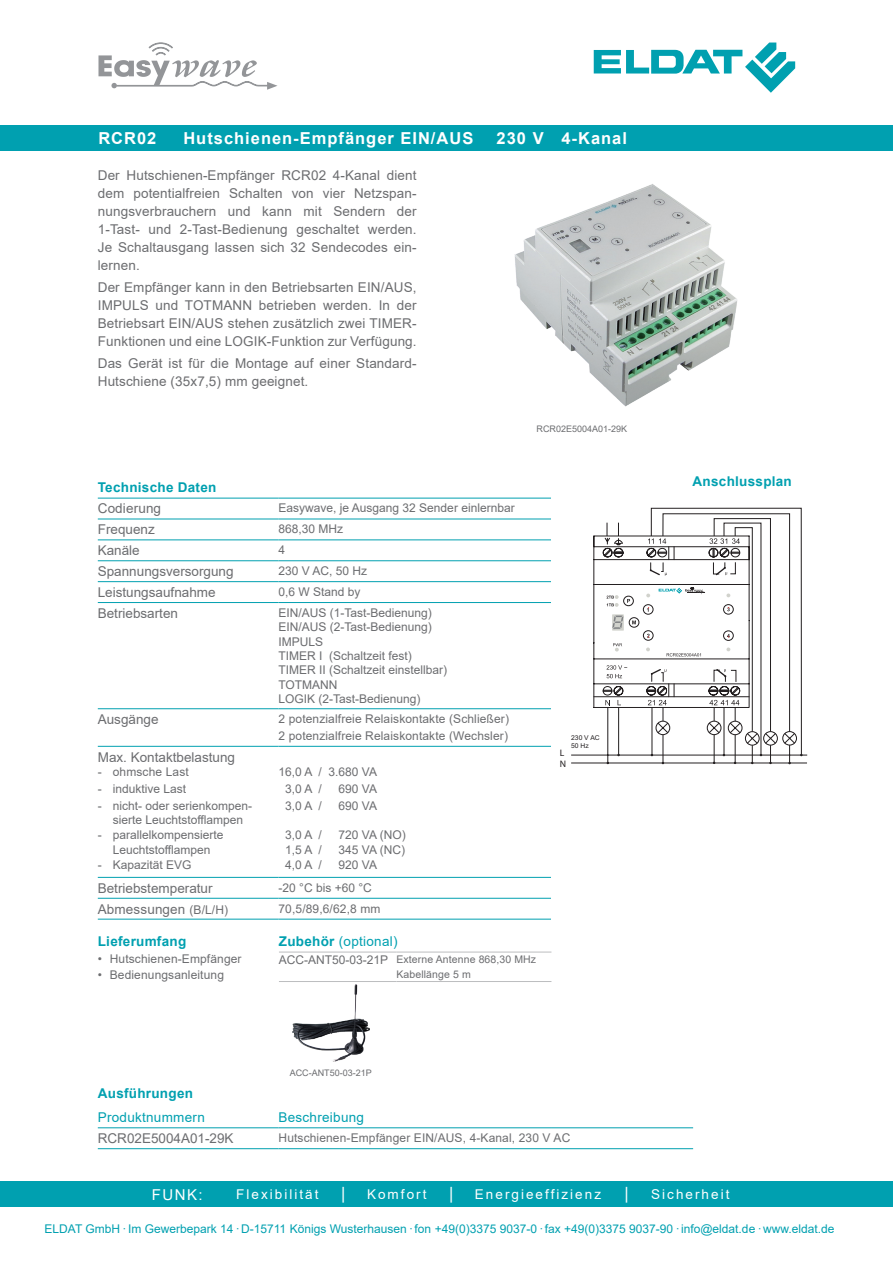
<style>
.page{position:relative;width:893px;height:1263px;background:#fff}
.page>*{position:absolute;margin:0;border:0;box-sizing:border-box;transform-origin:0 0}
.t1{font:700 16.5px "Arial";letter-spacing:.06em;color:#fff}
.t2{font:16.5px "Arial";color:#fff}
.t3{font:15px "Arial";color:#fff}
.t4{font:13.5px/18px "Arial";letter-spacing:.01em;color:#6c6d70;text-align:justify}
.t5{font:700 13.5px "Arial";letter-spacing:.02em;color:#00a0b0}
.t6{font:13.5px "Arial";letter-spacing:.15em;color:#fff}
.t7{font:13.5px "Arial";letter-spacing:.02em;color:#00a0b0}
.t8{font:12px/14.4px "Arial";color:#6c6d70}
.t9{font:12px "Arial";color:#00a0b0}
.t10{font:10.5px/15px "Arial";letter-spacing:.01em;color:#6c6d70}
.t11{font:9.45px "Myriad Pro";color:#231f20}
.t12{font:9px "Arial";color:#6c6d70}
.t13{font:6.6px/7.9px "Arial";color:#231f20}
.s1{font-size:12px}
.s2{font-weight:700}
</style>
<div class="page">
<div style="left:0;top:1181px;width:893px;height:26px;background:#00a0b0"></div>
<div style="left:0;top:125px;width:893px;height:26px;background:#00a0b0"></div>
<svg style="left:594px;top:43px;width:201px;height:50px"></svg>
<svg style="left:98px;top:43px;width:179px;height:47px"></svg>
<hr style="left:279px;top:1127px;width:272px;height:1px;background:#00a0b0">
<hr style="left:551px;top:1127px;width:142px;height:1px;background:#00a0b0">
<hr style="left:279px;top:1148px;width:272px;height:1px;background:#00a0b0">
<hr style="left:551px;top:1148px;width:142px;height:1px;background:#00a0b0">
<hr style="left:98px;top:1127px;width:181px;height:1px;background:#00a0b0">
<hr style="left:98px;top:1148px;width:181px;height:1px;background:#00a0b0">
<img style="left:514px;top:184px;width:224px;height:223px">
<hr style="left:98px;top:498px;width:181px;height:1px;background:#00a0b0">
<hr style="left:279px;top:498px;width:272px;height:1px;background:#00a0b0">
<hr style="left:98px;top:519px;width:181px;height:1px;background:#00a0b0">
<hr style="left:279px;top:519px;width:272px;height:1px;background:#00a0b0">
<hr style="left:98px;top:540px;width:181px;height:1px;background:#00a0b0">
<hr style="left:279px;top:540px;width:272px;height:1px;background:#00a0b0">
<hr style="left:98px;top:560px;width:181px;height:1px;background:#00a0b0">
<hr style="left:279px;top:560px;width:272px;height:1px;background:#00a0b0">
<hr style="left:98px;top:581px;width:181px;height:1px;background:#00a0b0">
<hr style="left:279px;top:581px;width:272px;height:1px;background:#00a0b0">
<hr style="left:98px;top:602px;width:181px;height:1px;background:#00a0b0">
<hr style="left:279px;top:602px;width:272px;height:1px;background:#00a0b0">
<hr style="left:98px;top:708px;width:181px;height:1px;background:#00a0b0">
<hr style="left:279px;top:708px;width:272px;height:1px;background:#00a0b0">
<hr style="left:98px;top:746px;width:181px;height:1px;background:#00a0b0">
<hr style="left:279px;top:746px;width:272px;height:1px;background:#00a0b0">
<hr style="left:98px;top:877px;width:181px;height:1px;background:#00a0b0">
<hr style="left:279px;top:877px;width:272px;height:1px;background:#00a0b0">
<hr style="left:98px;top:898px;width:181px;height:1px;background:#00a0b0">
<hr style="left:279px;top:898px;width:272px;height:1px;background:#00a0b0">
<hr style="left:98px;top:919px;width:181px;height:1px;background:#00a0b0">
<hr style="left:279px;top:919px;width:272px;height:1px;background:#00a0b0">
<svg style="left:571px;top:508px;width:236px;height:256px"></svg>
<svg style="left:593px;top:518px;width:209px;height:246px"></svg>
<hr style="left:279px;top:952px;width:117px;height:1px;background:#bcbdc0">
<hr style="left:396px;top:952px;width:155px;height:1px;background:#bcbdc0">
<hr style="left:279px;top:981px;width:117px;height:1px;background:#bcbdc0">
<hr style="left:396px;top:981px;width:155px;height:1px;background:#bcbdc0">
<img style="left:293px;top:984px;width:76px;height:78px">
<p class="t1" style="left:98px;top:126px;width:60px">RCR02</p>
<p class="t1" style="left:183px;top:126px;width:291px">Hutschienen-Empfänger EIN/AUS</p>
<p class="t1" style="left:497px;top:126px;width:132px">230 V 4-Kanal</p>
<p class="t4" style="left:98px;top:166px;width:320px">Der Hutschienen-Empfänger RCR02 4-Kanal dient dem potentialfreien Schalten von vier Netzspan&shy;nungsverbrauchern und kann mit Sendern der 1-Tast- und 2-Tast-Bedienung geschaltet werden.<br>Je Schaltausgang lassen sich 32 Sendecodes ein&shy;lernen.</p>
<p class="t4" style="left:98px;top:278px;width:320px">Der Empfänger kann in den Betriebsarten EIN/AUS, IMPULS und TOTMANN betrieben werden. In der Betriebsart EIN/AUS stehen zusätzlich zwei TIMER-Funktionen und eine LOGIK-Funktion zur Verfügung.</p>
<p class="t4" style="left:98px;top:355px;width:320px">Das Gerät ist für die Montage auf einer Standard-<br>Hutschiene (35x7,5) mm geeignet.</p>
<p class="t5" style="left:98px;top:478px;width:120px">Technische Daten</p>
<p class="t4" style="left:98px;top:500px;width:65px">Codierung</p>
<p class="t8" style="left:279px;top:501px;width:238px">Easywave, je Ausgang 32 Sender einlernbar</p>
<p class="t4" style="left:98px;top:520px;width:59px">Frequenz</p>
<p class="t8" style="left:279px;top:522px;width:66px">868,30 MHz</p>
<p class="t4" style="left:98px;top:541px;width:44px">Kanäle</p>
<p class="t8" style="left:279px;top:543px;width:8px">4</p>
<p class="t4" style="left:98px;top:562px;width:137px">Spannungsversorgung</p>
<p class="t8" style="left:279px;top:563px;width:90px">230 V AC, 50 Hz</p>
<p class="t4" style="left:98px;top:583px;width:119px">Leistungsaufnahme</p>
<p class="t8" style="left:279px;top:584px;width:84px">0,6 W Stand by</p>
<p class="t4" style="left:98px;top:604px;width:82px">Betriebsarten</p>
<p class="t8" style="left:279px;top:605px;width:170px">EIN/AUS (1-Tast-Bedienung)<br>EIN/AUS (2-Tast-Bedienung)<br>IMPULS<br>TIMER I (Schaltzeit fest)<br>TIMER II (Schaltzeit einstellbar)<br>TOTMANN<br>LOGIK (2-Tast-Bedienung)</p>
<p class="t4" style="left:98px;top:710px;width:62px">Ausgänge</p>
<p class="t8" style="left:279px;top:710px;width:232px;line-height:16.5px">2 potenzialfreie Relaiskontakte (Schließer)<br>2 potenzialfreie Relaiskontakte (Wechsler)</p>
<p class="t4" style="left:98px;top:748px;width:139px">Max. Kontaktbelastung</p>
<p class="t8" style="left:98px;top:764px;width:93px">- ohmsche Last</p>
<p class="t8" style="left:279px;top:764px;width:100px">16,0 A / 3.680 VA</p>
<p class="t8" style="left:98px;top:781px;width:90px">- induktive Last</p>
<p class="t8" style="left:285px;top:781px;width:38px">3,0 A /</p>
<p class="t8" style="left:339px;top:781px;width:40px">690 VA</p>
<p class="t8" style="left:98px;top:798px;width:156px;text-align:center">- nicht- oder serienkompen&shy;sierte Leuchtstofflampen</p>
<p class="t8" style="left:285px;top:798px;width:38px">3,0 A /</p>
<p class="t8" style="left:339px;top:798px;width:40px">690 VA</p>
<p class="t8" style="left:98px;top:828px;width:127px;text-align:center">- parallelkompensierte<br>Leuchtstofflampen</p>
<p class="t8" style="left:285px;top:828px;width:38px">3,0 A /</p>
<p class="t8" style="left:339px;top:828px;width:69px">720 VA (NO)</p>
<p class="t8" style="left:285px;top:842px;width:38px">1,5 A /</p>
<p class="t8" style="left:339px;top:842px;width:68px">345 VA (NC)</p>
<p class="t8" style="left:98px;top:857px;width:95px">- Kapazität EVG</p>
<p class="t8" style="left:285px;top:857px;width:38px">4,0 A /</p>
<p class="t8" style="left:339px;top:857px;width:40px">920 VA</p>
<p class="t4" style="left:98px;top:879px;width:116px">Betriebstemperatur</p>
<p class="t8" style="left:279px;top:880px;width:95px">-20 °C bis +60 °C</p>
<p class="t4" style="left:98px;top:900px;width:132px">Abmessungen <span class="s1">(B/L/H)</span></p>
<p class="t8" style="left:279px;top:901px;width:103px">70,5/89,6/62,8 mm</p>
<p class="t12" style="left:536px;top:422px;width:92px">RCR02E5004A01-29K</p>
<p class="t13" style="left:571px;top:734px;width:30px">230 V AC<br>50 Hz</p>
<p class="t11" style="left:560px;top:747px;width:6px">L</p>
<p class="t11" style="left:560px;top:757px;width:8px">N</p>
<p class="t5" style="left:98px;top:932px;width:90px">Lieferumfang</p>
<p class="t7" style="left:279px;top:932px;width:120px"><span class="s2">Zubehör</span> (optional)</p>
<p class="t10" style="left:396px;top:952px;width:141px;text-indent:-117px"><span class="s1">ACC-ANT50-03-21P</span> Externe Antenne 868,30 MHz<br>Kabellänge 5 m</p>
<p class="t8" style="left:98px;top:951px;width:145px">• Hutschienen-Empfänger</p>
<p class="t8" style="left:98px;top:968px;width:128px">• Bedienungsanleitung</p>
<p class="t12" style="left:290px;top:1067px;width:84px">ACC-ANT50-03-21P</p>
<p class="t5" style="left:98px;top:1084px;width:97px">Ausführungen</p>
<p class="t7" style="left:98px;top:1108px;width:109px">Produktnummern</p>
<p class="t7" style="left:279px;top:1108px;width:87px">Beschreibung</p>
<p class="t4" style="left:98px;top:1129px;width:137px">RCR02E5004A01-29K</p>
<p class="t8" style="left:279px;top:1130px;width:293px">Hutschienen-Empfänger EIN/AUS, 4-Kanal, 230 V AC</p>
<p class="t5" style="left:693px;top:472px;width:101px">Anschlussplan</p>
<p class="t3" style="left:152px;top:1184px;width:53px">FUNK:</p>
<p class="t6" style="left:236px;top:1185px;width:84px">Flexibilität</p>
<p class="t2" style="left:341px;top:1182px;width:6px">|</p>
<p class="t6" style="left:367px;top:1185px;width:61px">Komfort</p>
<p class="t2" style="left:449px;top:1182px;width:6px">|</p>
<p class="t6" style="left:475px;top:1185px;width:128px">Energieeffizienz</p>
<p class="t2" style="left:624px;top:1182px;width:6px">|</p>
<p class="t6" style="left:651px;top:1185px;width:80px">Sicherheit</p>
<p class="t9" style="left:45px;top:1221px;width:791px">ELDAT GmbH · Im Gewerbepark 14 · D-15711 Königs Wusterhausen · fon +49(0)3375 9037-0 · fax +49(0)3375 9037-90 · info@eldat.de · www.eldat.de</p>
</div>
